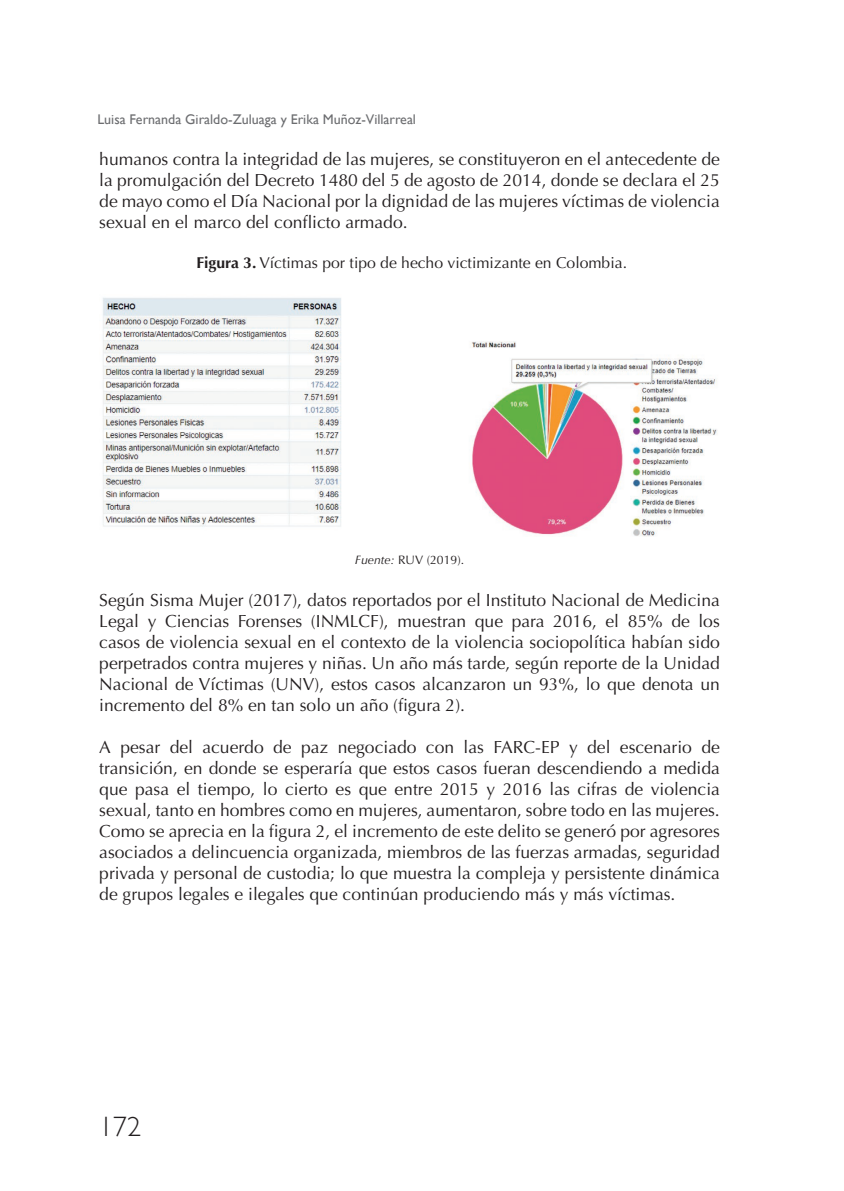
<style>
.page{position:relative;width:844px;height:1191px;background:#fff}
.page>*{position:absolute;margin:0;border:0;box-sizing:border-box;transform-origin:0 0}
.t1{font:300 28px "Gill Sans";color:#231f20}
.t2{font:17.5px/21px "Optima";color:#231f20;text-align:justify}
.t3{font:15.75px "Optima";color:#231f20}
.t4{font:14px "Gill Sans";color:#6c6d70}
.t5{font:12.25px "Optima";color:#231f20}
.s1{font-weight:700}
.s2{font-style:italic}
</style>
<div class="page">
<img style="left:103px;top:297px;width:615px;height:240px">
<p class="t4" style="left:97px;top:111px;width:320px">Luisa Fernanda Giraldo-Zuluaga y Erika Muñoz-Villarreal</p>
<p class="t2" style="left:99px;top:149px;width:622px">humanos contra la integridad de las mujeres, se constituyeron en el antecedente de la promulgación del Decreto 1480 del 5 de agosto de 2014, donde se declara el 25 de mayo como el Día Nacional por la dignidad de las mujeres víctimas de violencia sexual en el marco del conflicto armado.</p>
<p class="t3" style="left:196px;top:253px;width:432px"><span class="s1">Figura 3.</span> Víctimas por tipo de hecho victimizante en Colombia.</p>
<p class="t5" style="left:355px;top:553px;width:111px"><span class="s2">Fuente:</span> RUV (2019).</p>
<p class="t2" style="left:99px;top:590px;width:622px">Según Sisma Mujer (2017), datos reportados por el Instituto Nacional de Medicina Legal y Ciencias Forenses (INMLCF), muestran que para 2016, el 85% de los casos de violencia sexual en el contexto de la violencia sociopolítica habían sido perpetrados contra mujeres y niñas. Un año más tarde, según reporte de la Unidad Nacional de Víctimas (UNV), estos casos alcanzaron un 93%, lo que denota un incremento del 8% en tan solo un año (figura 2).</p>
<p class="t2" style="left:99px;top:737px;width:622px">A pesar del acuerdo de paz negociado con las FARC-EP y del escenario de transición, en donde se esperaría que estos casos fueran descendiendo a medida que pasa el tiempo, lo cierto es que entre 2015 y 2016 las cifras de violencia sexual, tanto en hombres como en mujeres, aumentaron, sobre todo en las mujeres.<br>Como se aprecia en la figura 2, el incremento de este delito se generó por agresores asociados a delincuencia organizada, miembros de las fuerzas armadas, seguridad privada y personal de custodia; lo que muestra la compleja y persistente dinámica de grupos legales e ilegales que continúan produciendo más y más víctimas.</p>
<h1 class="t1" style="left:99px;top:1104px;width:43px">172</h1>
</div>
